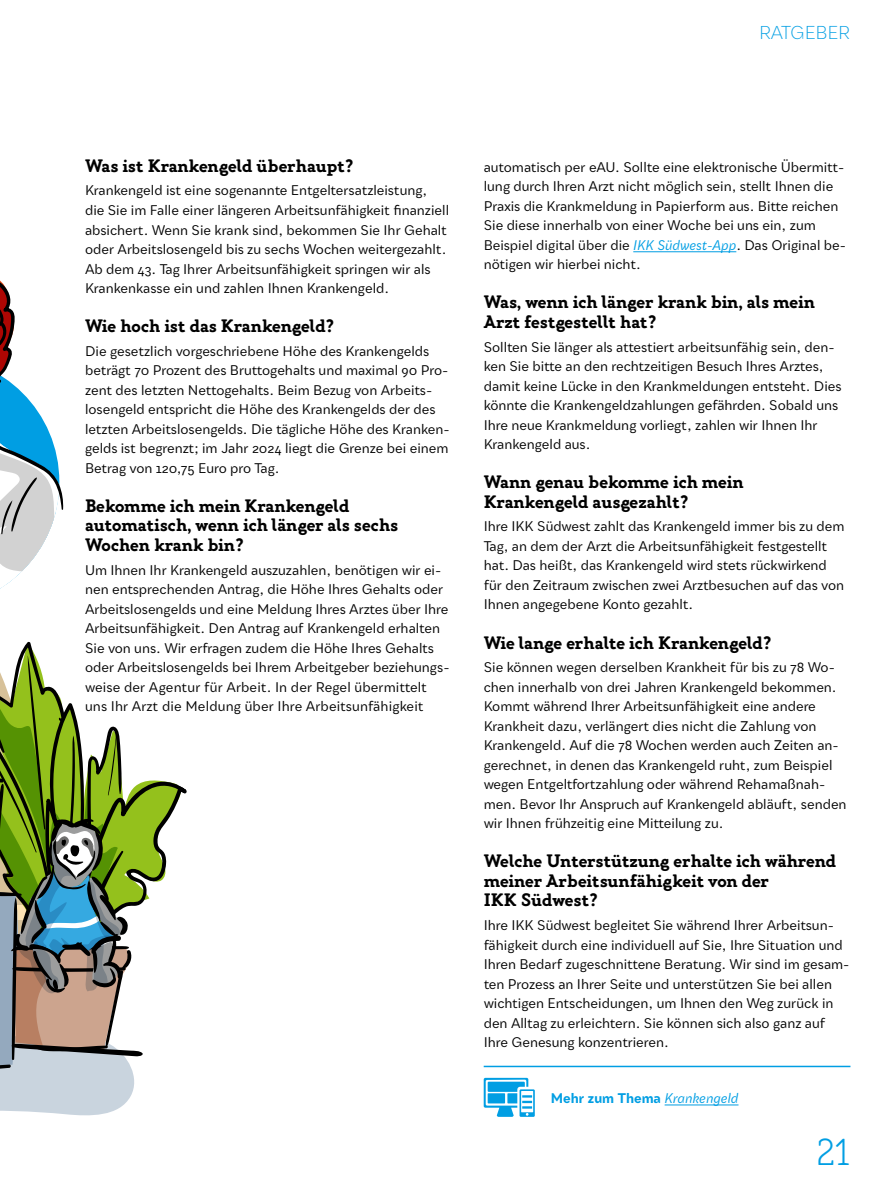
<style>
.page{position:relative;width:893px;height:1191px;background:#fff}
.page>*{position:absolute;margin:0;border:0;box-sizing:border-box;transform-origin:0 0}
.t1{font:100 37.5px "Gambero";color:#009ee3}
.t2{font:700 18px/19.5px "Gambero";color:#000}
.t3{font:300 18px "Qualion Text";letter-spacing:-.03em;color:#009ee3}
.t4{font:13.5px/19.5px "Qualion Text";color:#000}
.t5{font:700 13.5px "Qualion Text";color:#009ee3}
.s1{font-style:italic;color:#009ee3}
.s2{font-weight:400;font-style:italic}
</style>
<div class="page">
<svg style="left:0;top:280px;width:187px;height:836px"></svg>
<hr style="left:665px;top:1104px;width:73px;height:1px;background:#009ee3">
<hr style="left:484px;top:1065px;width:366px;height:2px;background:#009ee3">
<svg style="left:484px;top:1077px;width:51px;height:39px"></svg>
<hr style="left:633px;top:251px;width:103px;height:1px;background:#009ee3">
<h2 class="t3" style="left:759px;top:21px;width:93px">RATGEBER</h2>
<h2 class="t2" style="left:85px;top:156px;width:270px">Was ist Krankengeld überhaupt?</h2>
<p class="t4" style="left:85px;top:181px;width:366px">Krankengeld ist eine sogenannte Entgeltersatzleistung, die Sie im Falle einer längeren Arbeitsunfähigkeit finanziell absichert. Wenn Sie krank sind, bekommen Sie Ihr Gehalt oder Arbeitslosengeld bis zu sechs Wochen weitergezahlt.<br>Ab dem 43. Tag Ihrer Arbeitsunfähigkeit springen wir als Krankenkasse ein und zahlen Ihnen Krankengeld.</p>
<h2 class="t2" style="left:85px;top:316px;width:251px">Wie hoch ist das Krankengeld?</h2>
<p class="t4" style="left:85px;top:341px;width:366px">Die gesetzlich vorgeschriebene Höhe des Krankengelds beträgt 70 Prozent des Bruttogehalts und maximal 90 Pro&shy;zent des letzten Nettogehalts. Beim Bezug von Arbeits&shy;losengeld entspricht die Höhe des Krankengelds der des letzten Arbeitslosengelds. Die tägliche Höhe des Kranken&shy;gelds ist begrenzt; im Jahr 2024 liegt die Grenze bei einem Betrag von 120,75 Euro pro Tag.</p>
<h2 class="t2" style="left:85px;top:496px;width:314px">Bekomme ich mein Krankengeld automatisch, wenn ich länger als sechs<br>Wochen krank bin?</h2>
<p class="t4" style="left:85px;top:560px;width:366px">Um Ihnen Ihr Krankengeld auszuzahlen, benötigen wir ei&shy;nen entsprechenden Antrag, die Höhe Ihres Gehalts oder Arbeitslosengelds und eine Meldung Ihres Arztes über Ihre Arbeitsunfähigkeit. Den Antrag auf Krankengeld erhalten Sie von uns. Wir erfragen zudem die Höhe Ihres Gehalts oder Arbeitslosengelds bei Ihrem Arbeitgeber beziehungs&shy;weise der Agentur für Arbeit. In der Regel übermittelt uns Ihr Arzt die Meldung über Ihre Arbeitsunfähigkeit</p>
<p class="t4" style="left:484px;top:157px;width:364px">automatisch per eAU. Sollte eine elektronische Übermitt&shy;lung durch Ihren Arzt nicht möglich sein, stellt Ihnen die Praxis die Krankmeldung in Papierform aus. Bitte reichen Sie diese innerhalb von einer Woche bei uns ein, zum Beispiel digital über die <span class="s1">IKK Südwest-App</span>. Das Original be&shy;nötigen wir hierbei nicht.</p>
<h2 class="t2" style="left:484px;top:293px;width:333px">Was, wenn ich länger krank bin, als mein<br>Arzt festgestellt hat?</h2>
<p class="t4" style="left:484px;top:337px;width:360px">Sollten Sie länger als attestiert arbeitsunfähig sein, den&shy;ken Sie bitte an den rechtzeitigen Besuch Ihres Arztes, damit keine Lücke in den Krankmeldungen entsteht. Dies könnte die Krankengeldzahlungen gefährden. Sobald uns Ihre neue Krankmeldung vorliegt, zahlen wir Ihnen Ihr Krankengeld aus.</p>
<h2 class="t2" style="left:484px;top:472px;width:261px">Wann genau bekomme ich mein<br>Krankengeld ausgezahlt?</h2>
<p class="t4" style="left:484px;top:517px;width:362px">Ihre IKK Südwest zahlt das Krankengeld immer bis zu dem Tag, an dem der Arzt die Arbeitsunfähigkeit festgestellt hat. Das heißt, das Krankengeld wird stets rückwirkend für den Zeitraum zwischen zwei Arztbesuchen auf das von Ihnen angegebene Konto gezahlt.</p>
<h2 class="t2" style="left:484px;top:633px;width:289px">Wie lange erhalte ich Krankengeld?</h2>
<p class="t4" style="left:484px;top:657px;width:364px">Sie können wegen derselben Krankheit für bis zu 78 Wo&shy;chen innerhalb von drei Jahren Krankengeld bekommen.<br>Kommt während Ihrer Arbeitsunfähigkeit eine andere Krankheit dazu, verlängert dies nicht die Zahlung von Krankengeld. Auf die 78 Wochen werden auch Zeiten an&shy;gerechnet, in denen das Krankengeld ruht, zum Beispiel wegen Entgeltfortzahlung oder während Rehamaßnah&shy;men. Bevor Ihr Anspruch auf Krankengeld abläuft, senden wir Ihnen frühzeitig eine Mitteilung zu.</p>
<h2 class="t2" style="left:484px;top:851px;width:354px">Welche Unterstützung erhalte ich während meiner Arbeitsunfähigkeit von der<br>IKK Südwest?</h2>
<p class="t4" style="left:484px;top:915px;width:367px">Ihre IKK Südwest begleitet Sie während Ihrer Arbeitsun&shy;fähigkeit durch eine individuell auf Sie, Ihre Situation und Ihren Bedarf zugeschnittene Beratung. Wir sind im gesam&shy;ten Prozess an Ihrer Seite und unterstützen Sie bei allen wichtigen Entscheidungen, um Ihnen den Weg zurück in den Alltag zu erleichtern. Sie können sich also ganz auf Ihre Genesung konzentrieren.</p>
<p class="t5" style="left:551px;top:1089px;width:189px">Mehr zum Thema <span class="s2">Krankengeld</span></p>
<h1 class="t1" style="left:817px;top:1130px;width:35px">21</h1>
</div>
